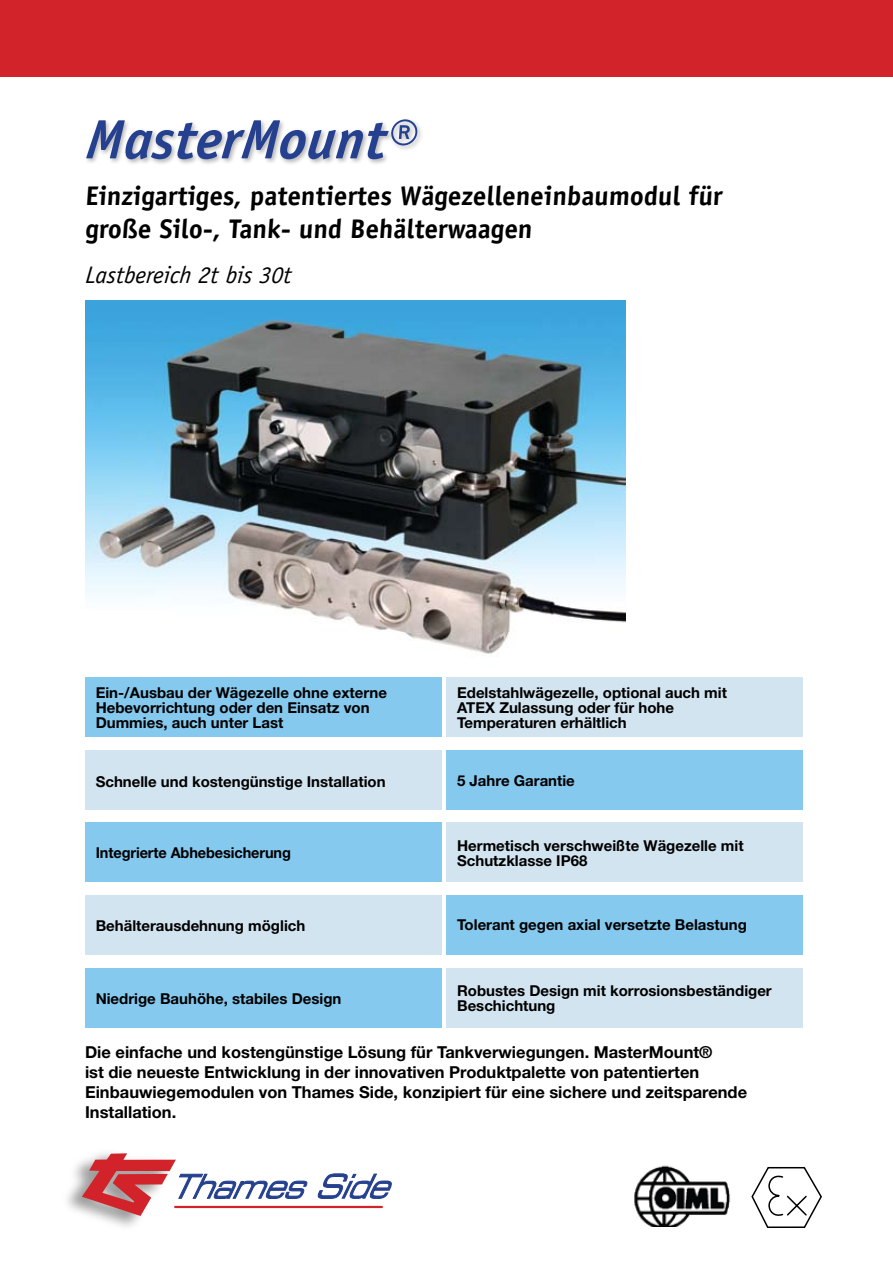
<style>
.page{position:relative;width:893px;height:1263px;background:#fff}
.page>*{position:absolute;margin:0;border:0;box-sizing:border-box;transform-origin:0 0}
.t1{font:italic 700 55.5px "Officina Sans";color:#25408f}
.t2{font:700 27px/32.4px "Officina Sans";color:#000}
.t3{font:italic 24px "Officina Sans";color:#000}
.t4{font:700 16.5px/19.8px "Helvetica Neue";color:#000}
.t5{font:700 15px/15px "Helvetica Neue";color:#000}
</style>
<div class="page">
<div style="left:84px;top:118px;width:490px;height:88px;background:#000;opacity:.3"></div>
<div style="left:0;top:0;width:893px;height:77px;background:#d2232b"></div>
<img style="left:85px;top:300px;width:540px;height:354px">
<div style="left:85px;top:677px;width:356px;height:60px;background:#85c9ef"></div>
<div style="left:85px;top:750px;width:356px;height:59px;background:#d2e4f0"></div>
<div style="left:85px;top:823px;width:356px;height:59px;background:#85c9ef"></div>
<div style="left:85px;top:895px;width:356px;height:60px;background:#d2e4f0"></div>
<div style="left:85px;top:968px;width:356px;height:59px;background:#85c9ef"></div>
<div style="left:446px;top:677px;width:357px;height:60px;background:#d2e4f0"></div>
<div style="left:446px;top:750px;width:357px;height:59px;background:#85c9ef"></div>
<div style="left:446px;top:823px;width:357px;height:59px;background:#d2e4f0"></div>
<div style="left:446px;top:895px;width:357px;height:60px;background:#85c9ef"></div>
<div style="left:446px;top:968px;width:357px;height:59px;background:#d2e4f0"></div>
<svg style="left:751px;top:1167px;width:71px;height:61px"></svg>
<img style="left:634px;top:1165px;width:96px;height:61px">
<svg style="left:82px;top:1153px;width:310px;height:63px"></svg>
<hr style="left:174px;top:1206px;width:209px;height:2px;background:#d2232a">
<h1 class="t1" style="left:85px;top:106px;width:337px">MasterMount®</h1>
<h2 class="t2" style="left:85px;top:180px;width:641px">Einzigartiges, patentiertes Wägezelleneinbaumodul für große Silo-, Tank- und Behälterwaagen</h2>
<h3 class="t3" style="left:85px;top:261px;width:208px">Lastbereich 2t bis 30t</h3>
<p class="t5" style="left:96px;top:685px;width:293px">Ein-/Ausbau der Wägezelle ohne externe<br>Hebevorrichtung oder den Einsatz von<br>Dummies, auch unter Last</p>
<p class="t5" style="left:457px;top:685px;width:271px">Edelstahlwägezelle, optional auch mit<br>ATEX Zulassung oder für hohe<br>Temperaturen erhältlich</p>
<p class="t5" style="left:96px;top:773px;width:291px">Schnelle und kostengünstige Installation</p>
<p class="t5" style="left:457px;top:773px;width:119px">5 Jahre Garantie</p>
<p class="t5" style="left:96px;top:845px;width:197px">Integrierte Abhebesicherung</p>
<p class="t5" style="left:457px;top:838px;width:288px">Hermetisch verschweißte Wägezelle mit<br>Schutzklasse IP68</p>
<p class="t5" style="left:96px;top:917px;width:211px">Behälterausdehnung möglich</p>
<p class="t5" style="left:457px;top:917px;width:291px">Tolerant gegen axial versetzte Belastung</p>
<p class="t5" style="left:457px;top:983px;width:316px">Robustes Design mit korrosionsbeständiger<br>Beschichtung</p>
<p class="t4" style="left:85px;top:1042px;width:664px">Die einfache und kostengünstige Lösung für Tankverwiegungen. MasterMount®<br>ist die neueste Entwicklung in der innovativen Produktpalette von patentierten Einbauwiegemodulen von Thames Side, konzipiert für eine sichere und zeitsparende Installation.</p>
<p class="t5" style="left:96px;top:990px;width:247px">Niedrige Bauhöhe, stabiles Design</p>
</div>
